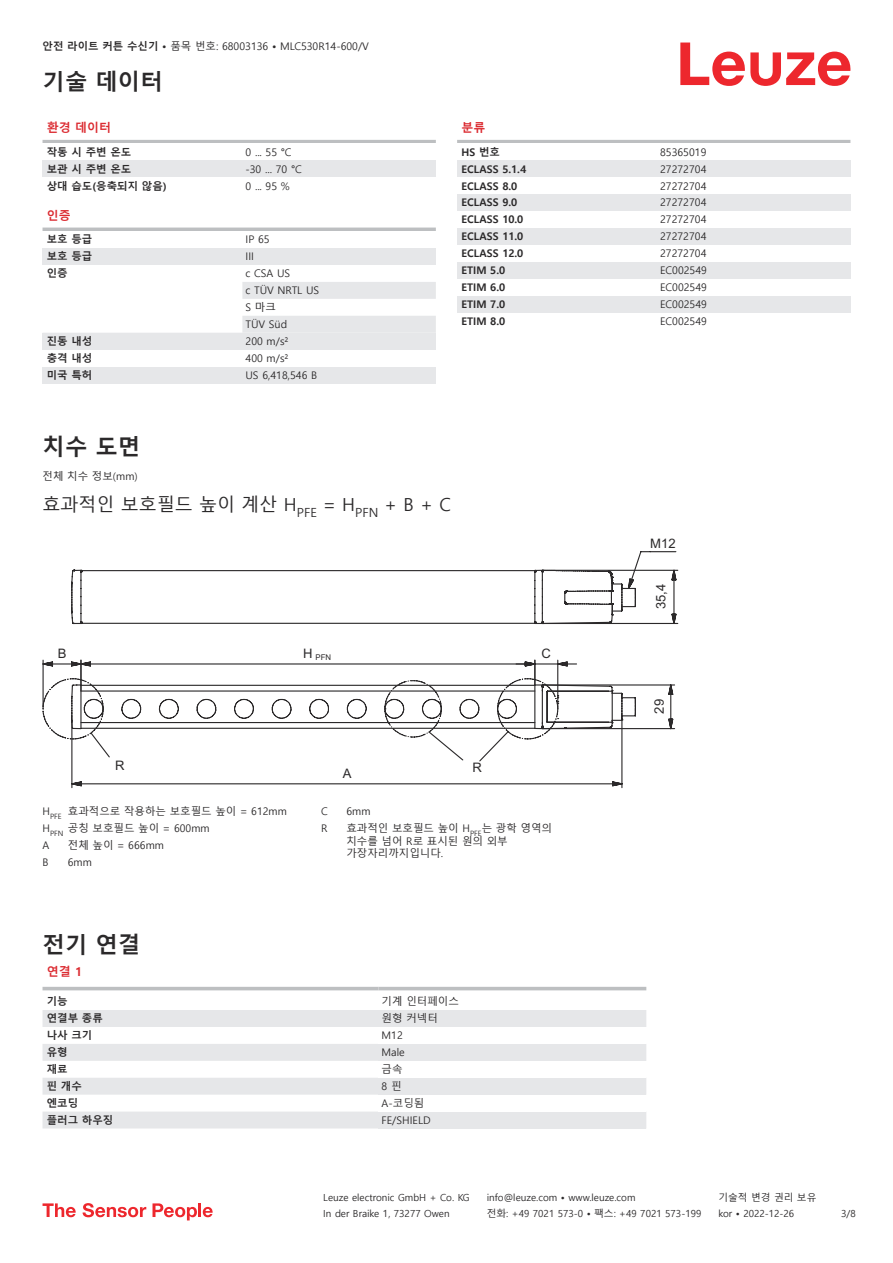
<style>
.page{position:relative;width:893px;height:1263px;background:#fff}
.page>*{position:absolute;margin:0;border:0;box-sizing:border-box;transform-origin:0 0}
.t1{font:700 22.5px "Malgun Gothic";color:#2b292a}
.t2{font:18px "Malgun Gothic";color:#2b292a}
.t3{font:13.05px "Arial";letter-spacing:.005em;color:#2b292a}
.t4{font:700 12px "Malgun Gothic";color:#db2a30}
.t5{font:10.5px/17px "Malgun Gothic";color:#2b292a}
.t6{font:700 10.5px "Malgun Gothic";color:#2b292a}
.t7{font:9.75px "Malgun Gothic";color:#2b292a}
.t8{font:7.8px "Arial";color:#2b292a}
.s1{font-weight:700}
</style>
<div class="page">
<svg style="left:680px;top:43px;width:170px;height:43px"></svg>
<hr style="left:43px;top:140px;width:393px;height:3px;background:#bdbfc1">
<div style="left:43px;top:160px;width:199px;height:17px;background:#e6e7e9"></div>
<div style="left:242px;top:160px;width:194px;height:17px;background:#e6e7e9"></div>
<hr style="left:43px;top:228px;width:393px;height:3px;background:#bdbfc1">
<div style="left:43px;top:248px;width:199px;height:17px;background:#e6e7e9"></div>
<div style="left:242px;top:248px;width:194px;height:17px;background:#e6e7e9"></div>
<svg style="left:242px;top:282px;width:194px;height:51px"></svg>
<div style="left:43px;top:333px;width:199px;height:17px;background:#e6e7e9"></div>
<div style="left:242px;top:333px;width:194px;height:17px;background:#e6e7e9"></div>
<div style="left:43px;top:367px;width:199px;height:16px;background:#e6e7e9"></div>
<div style="left:242px;top:367px;width:194px;height:16px;background:#e6e7e9"></div>
<svg style="left:43px;top:986px;width:603px;height:5px"></svg>
<svg style="left:43px;top:1010px;width:335px;height:118px;fill:#e6e7e9"></svg>
<hr style="left:43px;top:987px;width:335px;height:3px;background:#bdbfc1">
<hr style="left:378px;top:987px;width:268px;height:3px;background:#bdbfc1">
<div style="left:378px;top:1010px;width:268px;height:17px;background:#e6e7e9"></div>
<div style="left:378px;top:1044px;width:268px;height:17px;background:#e6e7e9"></div>
<div style="left:378px;top:1078px;width:268px;height:17px;background:#e6e7e9"></div>
<div style="left:378px;top:1111px;width:268px;height:17px;background:#e6e7e9"></div>
<hr style="left:457px;top:140px;width:393px;height:3px;background:#bdbfc1">
<div style="left:457px;top:160px;width:200px;height:17px;background:#e6e7e9"></div>
<div style="left:657px;top:160px;width:193px;height:17px;background:#e6e7e9"></div>
<div style="left:457px;top:194px;width:200px;height:17px;background:#e6e7e9"></div>
<div style="left:657px;top:194px;width:193px;height:17px;background:#e6e7e9"></div>
<div style="left:457px;top:228px;width:200px;height:17px;background:#e6e7e9"></div>
<div style="left:657px;top:228px;width:193px;height:17px;background:#e6e7e9"></div>
<div style="left:457px;top:262px;width:200px;height:17px;background:#e6e7e9"></div>
<div style="left:657px;top:262px;width:193px;height:17px;background:#e6e7e9"></div>
<div style="left:457px;top:296px;width:200px;height:17px;background:#e6e7e9"></div>
<div style="left:657px;top:296px;width:193px;height:17px;background:#e6e7e9"></div>
<svg style="left:43px;top:1203px;width:33px;height:14px"></svg>
<svg style="left:83px;top:1203px;width:63px;height:14px"></svg>
<svg style="left:153px;top:1203px;width:44px;height:17px"></svg>
<hr style="left:198px;top:1203px;width:3px;height:14px;background:#ed272d">
<svg style="left:203px;top:1207px;width:10px;height:10px"></svg>
<svg style="left:71px;top:569px;width:463px;height:9px"></svg>
<svg style="left:71px;top:578px;width:463px;height:47px"></svg>
<svg style="left:534px;top:551px;width:144px;height:74px"></svg>
<svg style="left:43px;top:659px;width:632px;height:129px"></svg>
<p class="t5" style="left:43px;top:38px;width:328px"><span class="s1">안전 라이트 커튼 수신기 •</span> 품목 번호: 68003136 <span class="s1">•</span> MLC530R14-600/V</p>
<h1 class="t1" style="left:43px;top:69px;width:122px">기술 데이터</h1>
<p class="t4" style="left:47px;top:121px;width:66px">환경 데이터</p>
<p class="t6" style="left:47px;top:146px;width:86px">작동 시 주변 온도</p>
<p class="t5" style="left:246px;top:144px;width:48px">0 ... 55 °C</p>
<p class="t6" style="left:47px;top:163px;width:86px">보관 시 주변 온도</p>
<p class="t5" style="left:246px;top:161px;width:58px">-30 ... 70 °C</p>
<p class="t6" style="left:47px;top:179px;width:121px">상대 습도(응축되지 않음)</p>
<p class="t5" style="left:246px;top:177px;width:46px">0 ... 95 %</p>
<p class="t4" style="left:47px;top:208px;width:25px">인증</p>
<p class="t6" style="left:47px;top:233px;width:47px">보호 등급</p>
<p class="t5" style="left:246px;top:231px;width:26px">IP 65</p>
<p class="t6" style="left:47px;top:250px;width:47px">보호 등급</p>
<p class="t5" style="left:246px;top:248px;width:10px">III</p>
<p class="t6" style="left:47px;top:267px;width:22px">인증</p>
<p class="t5" style="left:246px;top:265px;width:75px">c CSA US<br>c TÜV NRTL US<br>S 마크<br>TÜV Süd</p>
<p class="t6" style="left:47px;top:335px;width:47px">진동 내성</p>
<p class="t5" style="left:246px;top:333px;width:44px">200 m/s²</p>
<p class="t6" style="left:47px;top:352px;width:47px">충격 내성</p>
<p class="t5" style="left:246px;top:350px;width:44px">400 m/s²</p>
<p class="t6" style="left:47px;top:369px;width:47px">미국 특허</p>
<p class="t5" style="left:246px;top:367px;width:73px">US 6,418,546 B</p>
<p class="t4" style="left:461px;top:121px;width:25px">분류</p>
<p class="t6" style="left:461px;top:146px;width:40px">HS 번호</p>
<p class="t5" style="left:660px;top:144px;width:48px">85365019</p>
<p class="t6" style="left:461px;top:163px;width:66px">ECLASS 5.1.4</p>
<p class="t5" style="left:660px;top:161px;width:48px">27272704</p>
<p class="t6" style="left:461px;top:179px;width:57px">ECLASS 8.0</p>
<p class="t5" style="left:660px;top:177px;width:48px">27272704</p>
<p class="t6" style="left:461px;top:196px;width:57px">ECLASS 9.0</p>
<p class="t5" style="left:660px;top:194px;width:48px">27272704</p>
<p class="t6" style="left:461px;top:213px;width:63px">ECLASS 10.0</p>
<p class="t5" style="left:660px;top:211px;width:48px">27272704</p>
<p class="t6" style="left:461px;top:230px;width:63px">ECLASS 11.0</p>
<p class="t5" style="left:660px;top:228px;width:48px">27272704</p>
<p class="t6" style="left:461px;top:247px;width:63px">ECLASS 12.0</p>
<p class="t5" style="left:660px;top:245px;width:48px">27272704</p>
<p class="t6" style="left:461px;top:264px;width:45px">ETIM 5.0</p>
<p class="t5" style="left:660px;top:262px;width:48px">EC002549</p>
<p class="t6" style="left:461px;top:281px;width:45px">ETIM 6.0</p>
<p class="t5" style="left:660px;top:279px;width:48px">EC002549</p>
<p class="t6" style="left:461px;top:298px;width:45px">ETIM 7.0</p>
<p class="t5" style="left:660px;top:296px;width:48px">EC002549</p>
<p class="t6" style="left:461px;top:315px;width:45px">ETIM 8.0</p>
<p class="t5" style="left:660px;top:313px;width:48px">EC002549</p>
<h1 class="t1" style="left:43px;top:433px;width:99px">치수 도면</h1>
<p class="t5" style="left:43px;top:468px;width:97px">전체 치수 정보(mm)</p>
<h2 class="t2" style="left:43px;top:494px;width:410px">효과적인 보호필드 높이 계산 H<sub>PFE</sub> = H<sub>PFN</sub> + B + C</h2>
<p class="t3" style="left:58px;top:649px;width:10px">B</p>
<p class="t8" style="left:303px;top:654px;width:29px"><sup>H</sup> PFN</p>
<p class="t3" style="left:542px;top:648px;width:11px">C</p>
<p class="t3" style="left:650px;top:538px;width:27px">M12</p>
<p class="t3" style="left:656px;top:609px;width:27px;rotate:-90deg">35,4</p>
<p class="t3" style="left:654px;top:714px;width:16px;rotate:-90deg">29</p>
<p class="t3" style="left:115px;top:760px;width:11px">R</p>
<p class="t3" style="left:472px;top:763px;width:11px">R</p>
<p class="t3" style="left:343px;top:768px;width:10px">A</p>
<p class="t5" style="left:43px;top:803px;width:246px">H<sub>PFE</sub> 효과적으로 작용하는 보호필드 높이 = 612mm<br>H<sub>PFN</sub> 공칭 보호필드 높이 = 600mm<br>A</p>
<p class="t5" style="left:68px;top:837px;width:98px">전체 높이 = 666mm</p>
<p class="t5" style="left:43px;top:854px;width:8px">B</p>
<p class="t5" style="left:68px;top:854px;width:26px">6mm</p>
<p class="t5" style="left:321px;top:803px;width:8px">C</p>
<p class="t5" style="left:346px;top:803px;width:26px">6mm</p>
<p class="t5" style="left:321px;top:820px;width:8px">R</p>
<p class="t5" style="left:346px;top:822px;width:207px;line-height:12.6px">효과적인 보호필드 높이 H<sub>PFE</sub>는 광학 영역의 치수를 넘어 R로 표시된 원의 외부 가장자리까지입니다.</p>
<h1 class="t1" style="left:43px;top:932px;width:99px">전기 연결</h1>
<p class="t4" style="left:47px;top:964px;width:37px">연결 1</p>
<p class="t6" style="left:47px;top:995px;width:22px">기능</p>
<p class="t5" style="left:382px;top:993px;width:79px">기계 인터페이스</p>
<p class="t6" style="left:47px;top:1012px;width:58px">연결부 종류</p>
<p class="t5" style="left:382px;top:1010px;width:58px">원형 커넥터</p>
<p class="t6" style="left:47px;top:1029px;width:47px">나사 크기</p>
<p class="t5" style="left:382px;top:1027px;width:23px">M12</p>
<p class="t6" style="left:47px;top:1046px;width:22px">유형</p>
<p class="t5" style="left:382px;top:1044px;width:25px">Male</p>
<p class="t6" style="left:47px;top:1063px;width:22px">재료</p>
<p class="t5" style="left:382px;top:1061px;width:22px">금속</p>
<p class="t6" style="left:47px;top:1080px;width:37px">핀 개수</p>
<p class="t5" style="left:382px;top:1078px;width:21px">8 핀</p>
<p class="t6" style="left:47px;top:1097px;width:33px">엔코딩</p>
<p class="t5" style="left:382px;top:1095px;width:44px">A-코딩됨</p>
<p class="t6" style="left:47px;top:1114px;width:68px">플러그 하우징</p>
<p class="t5" style="left:382px;top:1112px;width:50px">FE/SHIELD</p>
<p class="t7" style="left:323px;top:1192px;width:148px">Leuze electronic GmbH + Co. KG</p>
<p class="t7" style="left:487px;top:1192px;width:150px">info@leuze.com • www.leuze.com</p>
<p class="t7" style="left:718px;top:1192px;width:100px">기술적 변경 권리 보유</p>
<p class="t7" style="left:323px;top:1208px;width:128px">In der Braike 1, 73277 Owen</p>
<p class="t7" style="left:487px;top:1208px;width:216px">전화: +49 7021 573-0 • 팩스: +49 7021 573-199</p>
<p class="t7" style="left:718px;top:1208px;width:77px">kor • 2022-12-26</p>
<p class="t7" style="left:841px;top:1208px;width:16px">3 /8</p>
</div>
